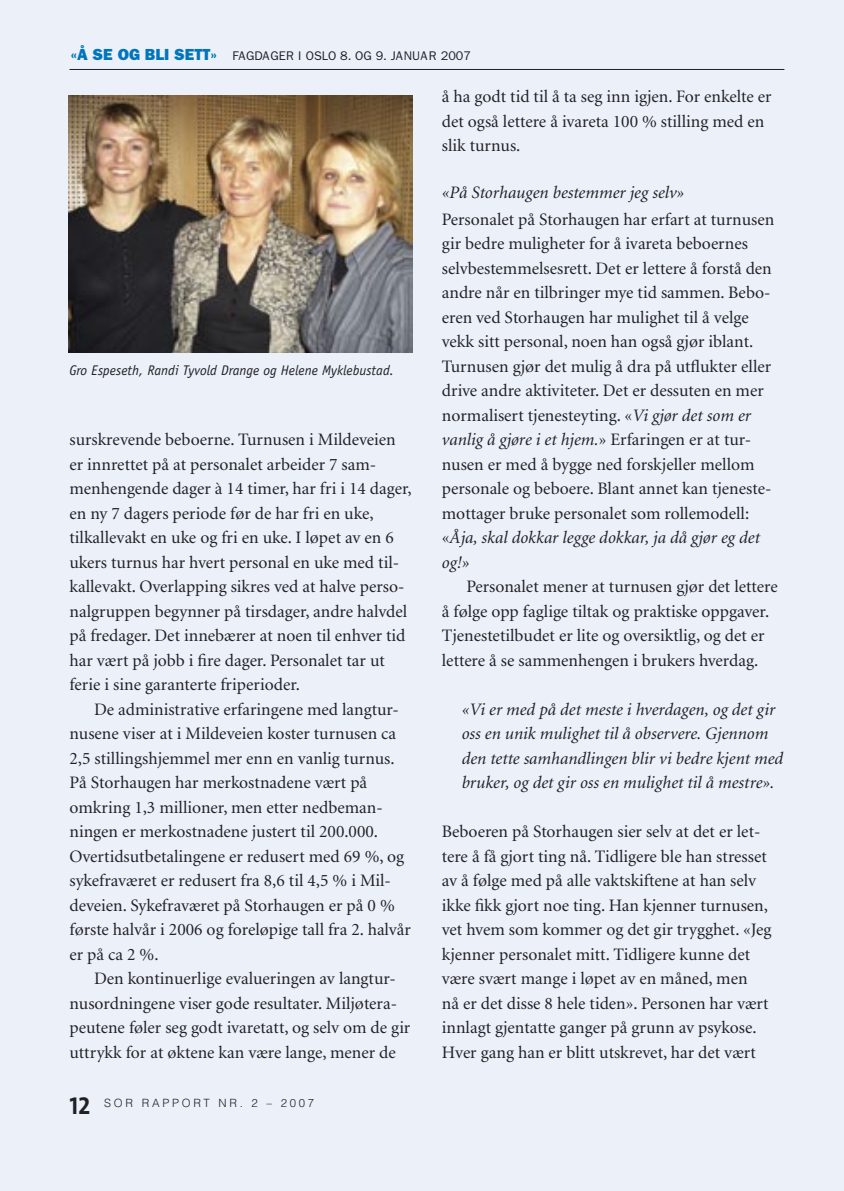
<style>
.page{position:relative;width:844px;height:1191px;background:#fff}
.page>*{position:absolute;margin:0;border:0;box-sizing:border-box;transform-origin:0 0}
.Pagina{font:24.5px "The Sans Bold Caps";color:#212125}
.Brødtekst{font:17.5px/24.5px "Minion";color:#212125}
.Brødtekst_innrykk{font:17.5px/24.5px "Minion";color:#212125}
.Sitat_kursiv{font:italic 17.5px/24.5px "Minion";color:#212125}
.Mt_3_kursiv_10{font:italic 17.5px "Minion";color:#212125}
.Billedtekst{font:italic 14px "Officina Sans";color:#212125}
.Sitat{font:12.6px "Franklin Gothic";color:#212125}
.Pagina_tekst{font:300 11.38px "Helvetica";letter-spacing:.24em;color:#212125}
.s1{font-weight:800;font-size:16.1px;color:#0075bd}
.s2{font-style:italic}
</style>
<div class="page">
<div style="left:0;top:0;width:843px;height:1191px;background:#ebf0f9"></div>
<hr style="left:69px;top:69px;width:715px;height:1px;background:#212125">
<hr style="left:843px;top:0;width:1px;height:1191px;background:#ebf0f9">
<img style="left:68px;top:95px;width:344px;height:257px">
<p class="Sitat" style="left:70px;top:49px;width:402px"><span class="s1">«Å SE OG BLI SETT»</span> FAGDAGER I OSLO 8. OG 9. JANUAR 2007</p>
<p class="Billedtekst" style="left:69px;top:362px;width:326px">Gro Espeseth, Randi Tyvold Drange og Helene Myklebustad.</p>
<p class="Brødtekst" style="left:69px;top:428px;width:343px">surskrevende beboerne. Turnusen i Mildeveien er innrettet på at personalet arbeider 7 sam&shy;menhengende dager à 14 timer, har fri i 14 dager, en ny 7 dagers periode før de har fri en uke, tilkallevakt en uke og fri en uke. I løpet av en 6 ukers turnus har hvert personal en uke med til&shy;kallevakt. Overlapping sikres ved at halve perso&shy;nalgruppen begynner på tirsdager, andre halvdel på fredager. Det innebærer at noen til enhver tid har vært på jobb i fire dager. Personalet tar ut ferie i sine garanterte friperioder.</p>
<p class="Brødtekst_innrykk" style="left:69px;top:697px;width:343px;text-indent:24px">De administrative erfaringene med langtur&shy;nusene viser at i Mildeveien koster turnusen ca 2,5 stillingshjemmel mer enn en vanlig turnus.<br>På Storhaugen har merkostnadene vært på omkring 1,3 millioner, men etter nedbeman&shy;ningen er merkostnadene justert til 200.000.<br>Overtidsutbetalingene er redusert med 69 %, og sykefraværet er redusert fra 8,6 til 4,5 % i Mil&shy;deveien. Sykefraværet på Storhaugen er på 0 % første halvår i 2006 og foreløpige tall fra 2. halvår er på ca 2 %.</p>
<p class="Brødtekst_innrykk" style="left:69px;top:967px;width:342px;text-indent:24px">Den kontinuerlige evalueringen av langtur&shy;nusordningene viser gode resultater. Miljøtera&shy;peutene føler seg godt ivaretatt, og selv om de gir uttrykk for at øktene kan være lange, mener de</p>
<p class="Pagina" style="left:69px;top:1085px;width:22px">12</p>
<p class="Pagina_tekst" style="left:104px;top:1095px;width:211px">SOR RAPPORT NR. 2 – 2007</p>
<p class="Brødtekst_innrykk" style="left:441px;top:85px;width:331px">å ha godt tid til å ta seg inn igjen. For enkelte er det også lettere å ivareta 100 % stilling med en slik turnus.</p>
<p class="Mt_3_kursiv_10" style="left:441px;top:184px;width:244px">«På Storhaugen bestemmer jeg selv»</p>
<p class="Brødtekst" style="left:441px;top:207px;width:334px">Personalet på Storhaugen har erfart at turnusen gir bedre muligheter for å ivareta beboernes selvbestemmelsesrett. Det er lettere å forstå den andre når en tilbringer mye tid sammen. Bebo&shy;eren ved Storhaugen har mulighet til å velge vekk sitt personal, noen han også gjør iblant.<br>Turnusen gjør det mulig å dra på utflukter eller drive andre aktiviteter. Det er dessuten en mer normalisert tjenesteyting. «<span class="s2">Vi gjør det som er vanlig å gjøre i et hjem.</span>» Erfaringen er at tur&shy;nusen er med å bygge ned forskjeller mellom personale og beboere. Blant annet kan tjeneste&shy;mottager bruke personalet som rollemodell: «<span class="s2">Åja, skal dokkar legge dokkar, ja då gjør eg det og!»</span></p>
<p class="Brødtekst_innrykk" style="left:441px;top:575px;width:337px;text-indent:24px">Personalet mener at turnusen gjør det lettere å følge opp faglige tiltak og praktiske oppgaver.<br>Tjenestetilbudet er lite og oversiktlig, og det er lettere å se sammenhengen i brukers hverdag.</p>
<p class="Sitat_kursiv" style="left:461px;top:697px;width:323px">«Vi er med på det meste i hverdagen, og det gir oss en unik mulighet til å observere. Gjennom den tette samhandlingen blir vi bedre kjent med bruker, og det gir oss en mulighet til å mestre».</p>
<p class="Brødtekst" style="left:441px;top:820px;width:331px">Beboeren på Storhaugen sier selv at det er let&shy;tere å få gjort ting nå. Tidligere ble han stresset av å følge med på alle vaktskiftene at han selv ikke fikk gjort noe ting. Han kjenner turnusen, vet hvem som kommer og det gir trygghet. «Jeg kjenner personalet mitt. Tidligere kunne det være svært mange i løpet av en måned, men<br>nå er det disse 8 hele tiden». Personen har vært innlagt gjentatte ganger på grunn av psykose.<br>Hver gang han er blitt utskrevet, har det vært</p>
</div>
